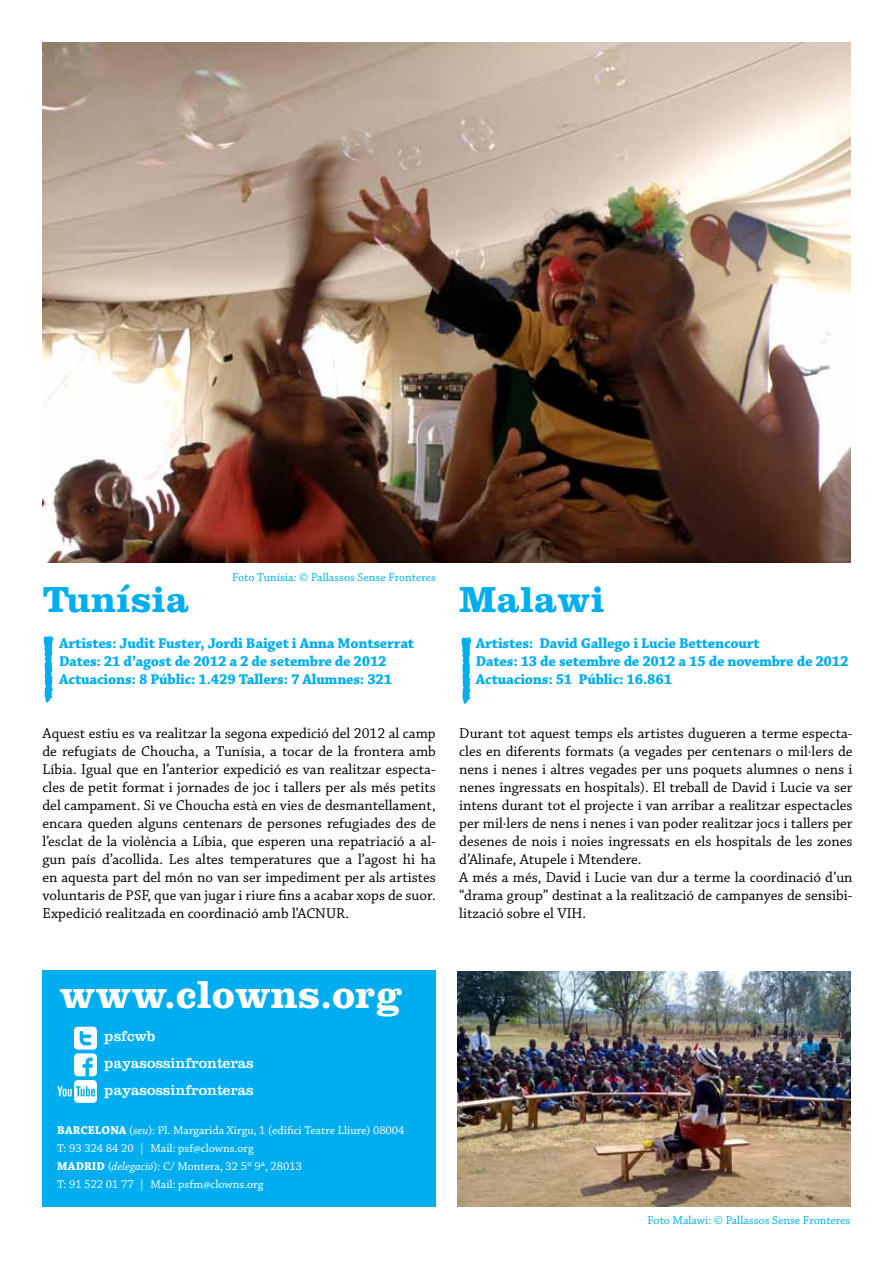
<style>
.page{position:relative;width:893px;height:1263px;background:#fff}
.page>*{position:absolute;margin:0;border:0;box-sizing:border-box;transform-origin:0 0}
.t1{font:55.5px "Chalkduster";color:#00aeef}
.t2{font:700 40.5px "Clarendon";color:#fff}
.t3{font:700 37.5px "Clarendon";color:#00aeef}
.t4{font:15px/18px "Chaparral Pro";color:#000;text-align:justify}
.t5{font:700 15px/18px "Chaparral Pro";letter-spacing:-.015em;color:#00aeef}
.t6{font:15px/27px "Clarendon";color:#fff}
.t7{font:12px/18px "Chaparral Pro";color:#fff}
.t8{font:12px "Chaparral Pro";color:#00aeef}
.s1{font-weight:700}
.s2{font-style:italic}
</style>
<div class="page">
<div style="left:43px;top:970px;width:393px;height:236px;background:#00aeef"></div>
<svg style="left:74px;top:1027px;width:23px;height:49px"></svg>
<div style="left:74px;top:1080px;width:23px;height:23px;background:#fff;border-radius:4px"></div>
<svg style="left:57px;top:1086px;width:38px;height:10px"></svg>
<img style="left:43px;top:43px;width:807px;height:519px">
<img style="left:457px;top:971px;width:393px;height:235px">
<p class="t8" style="left:232px;top:571px;width:205px">Foto Tunísia: © Pallassos Sense Fronteres</p>
<h3 class="t3" style="left:43px;top:577px;width:148px">Tunísia</h3>
<p class="t5" style="left:59px;top:635px;width:357px">Artistes: Judit Fuster, Jordi Baiget i Anna Montserrat<br>Dates: 21 d’agost de 2012 a 2 de setembre de 2012<br>Actuacions: 8 Públic: 1.429 Tallers: 7 Alumnes: 321</p>
<h1 class="t1" style="left:39px;top:635px;width:19px">|</h1>
<p class="t4" style="left:43px;top:725px;width:395px">Aquest estiu es va realitzar la segona expedició del 2012 al camp de refugiats de Choucha, a Tunísia, a tocar de la frontera amb Líbia. Igual que en l’anterior expedició es van realitzar especta&shy;cles de petit format i jornades de joc i tallers per als més petits del campament. Si ve Choucha està en vies de desmantellament, encara queden alguns centenars de persones refugiades des de l’esclat de la violència a Líbia, que esperen una repatriació a al&shy;gun país d’acollida. Les altes temperatures que a l’agost hi ha en aquesta part del món no van ser impediment per als artistes voluntaris de PSF, que van jugar i riure fins a acabar xops de suor.<br>Expedició realitzada en coordinació amb l’ACNUR.</p>
<h3 class="t3" style="left:459px;top:577px;width:147px">Malawi</h3>
<p class="t5" style="left:476px;top:635px;width:374px">Artistes: David Gallego i Lucie Bettencourt<br>Dates: 13 de setembre de 2012 a 15 de novembre de 2012<br>Actuacions: 51 Públic: 16.861</p>
<h1 class="t1" style="left:457px;top:636px;width:19px">|</h1>
<p class="t4" style="left:459px;top:725px;width:395px;text-align:left">Durant tot aquest temps els artistes dugueren a terme especta&shy;cles en diferents formats (a vegades per centenars o mil·lers de nens i nenes i altres vegades per uns poquets alumnes o nens i nenes ingressats en hospitals). El treball de David i Lucie va ser intens durant tot el projecte i van arribar a realitzar espectacles per mil·lers de nens i nenes i van poder realitzar jocs i tallers per desenes de nois i noies ingressats en els hospitals de les zones d’Alinafe, Atupele i Mtendere.<br>A més a més, David i Lucie van dur a terme la coordinació d’un “drama group” destinat a la realització de campanyes de sensibi&shy;lització sobre el VIH.</p>
<h2 class="t2" style="left:60px;top:970px;width:344px">www.clowns.org</h2>
<p class="t6" style="left:105px;top:1022px;width:151px">psfcwb payasossinfronteras payasossinfronteras</p>
<p class="t7" style="left:57px;top:1122px;width:349px"><span class="s1">BARCELONA</span> (<span class="s2">seu</span>): Pl. Margarida Xirgu, 1 (edifici Teatre Lliure) 08004<br>T: 93 324 84 20 | Mail: psf@clowns.org<br><span class="s1">MADRID</span> (<span class="s2">delegació</span>): C/ Montera, 32 5º 9ª, 28013<br>T: 91 522 01 77 | Mail: psfm@clowns.org</p>
<p class="t8" style="left:647px;top:1214px;width:204px">Foto Malawi: © Pallassos Sense Fronteres</p>
</div>
